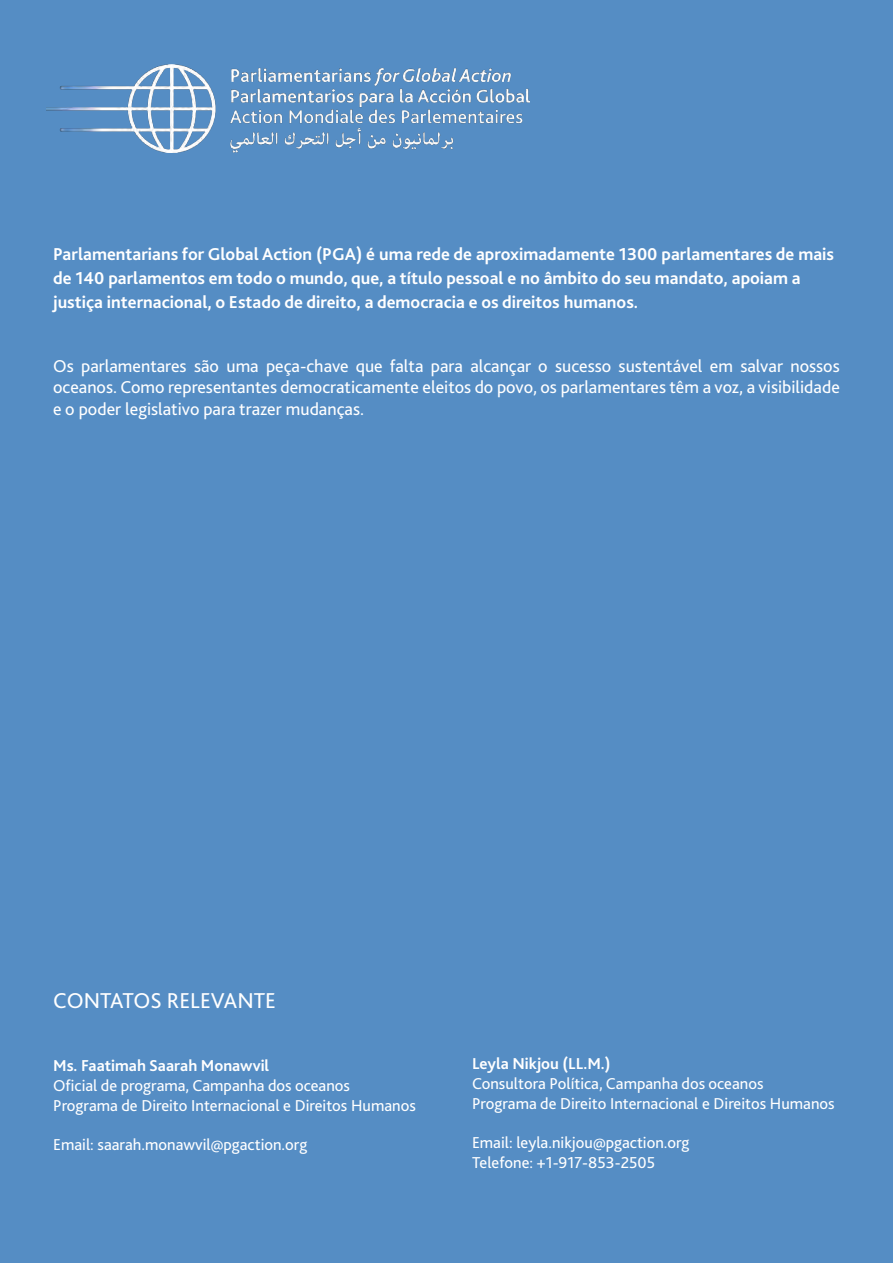
<style>
.page{position:relative;width:893px;height:1263px;background:#558dc4}
.page>*{position:absolute;margin:0;border:0;box-sizing:border-box;transform-origin:0 0}
.Body_Text_Bold{font:22.5px "Bliss 2";color:#fff}
.Headline{font:700 18px/24px "Bliss 2";color:#fff}
.Body_Text{font:18px/21.6px "Bliss 2";color:#fff;text-align:justify}
.Body_Text_Bold-2{font:16.5px "Bliss 2";color:#fff}
.Body_Text_Bold-3{font:700 16.5px "Bliss 2";color:#fff}
</style>
<div class="page">
<img style="left:46px;top:65px;width:483px;height:87px">
<p class="Headline" style="left:53px;top:242px;width:782px">Parlamentarians for Global Action (PGA) é uma rede de aproximadamente 1300 parlamentares de mais de 140 parlamentos em todo o mundo, que, a título pessoal e no âmbito do seu mandato, apoiam a justiça internacional, o Estado de direito, a democracia e os direitos humanos.</p>
<p class="Body_Text" style="left:53px;top:355px;width:788px">Os parlamentares são uma peça-chave que falta para alcançar o sucesso sustentável em salvar nossos oceanos. Como representantes democraticamente eleitos do povo, os parlamentares têm a voz, a visibilidade e o poder legislativo para trazer mudanças.</p>
<p class="Body_Text_Bold" style="left:53px;top:986px;width:224px">CONTATOS RELEVANTE</p>
<p class="Body_Text_Bold-3" style="left:53px;top:1055px;width:218px">Ms. Faatimah Saarah Monawvil</p>
<p class="Body_Text_Bold-2" style="left:53px;top:1075px;width:298px">Oficial de programa, Campanha dos oceanos</p>
<p class="Body_Text_Bold-2" style="left:53px;top:1095px;width:364px">Programa de Direito Internacional e Direitos Humanos</p>
<p class="Body_Text_Bold-2" style="left:53px;top:1134px;width:256px">Email: saarah.monawvil@pgaction.org</p>
<p class="Body_Text_Bold-3" style="left:472px;top:1053px;width:140px">Leyla Nikjou (LL.M.)</p>
<p class="Body_Text_Bold-2" style="left:472px;top:1073px;width:293px">Consultora Política, Campanha dos oceanos</p>
<p class="Body_Text_Bold-2" style="left:472px;top:1093px;width:364px">Programa de Direito Internacional e Direitos Humanos</p>
<p class="Body_Text_Bold-2" style="left:472px;top:1132px;width:219px">Email: leyla.nikjou@pgaction.org</p>
<p class="Body_Text_Bold-2" style="left:472px;top:1152px;width:185px">Telefone: +1-917-853-2505</p>
</div>
